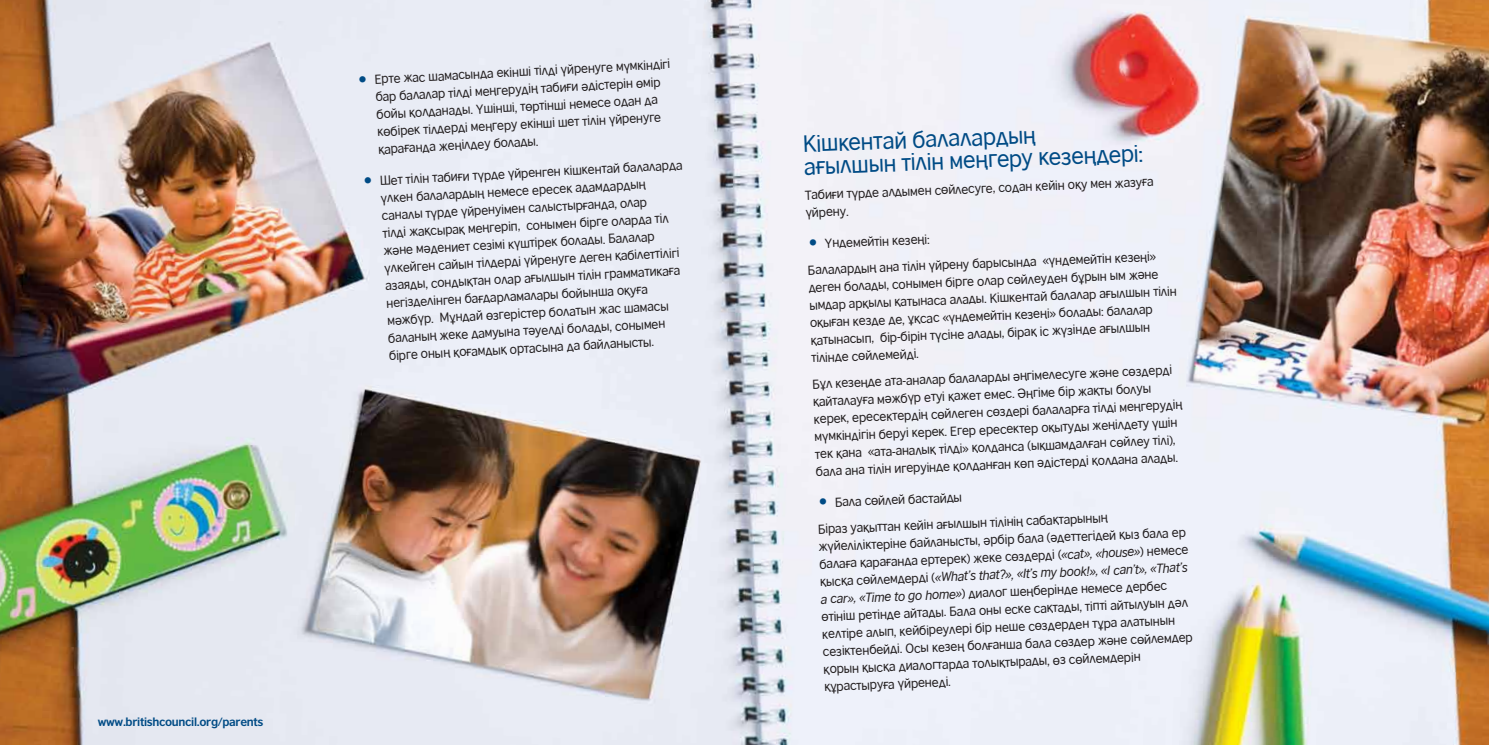
<style>
.page{position:relative;width:1489px;height:745px;background:#fff}
.page>*{position:absolute;margin:0;border:0;box-sizing:border-box;transform-origin:0 0}
.t1{font:22.5px/22.2px "British Council Sans";color:#004b85}
.t2{font:12.5px/17.5px "British Council Sans";color:#231f20}
.t3{font:700 11.25px "British Council Sans Cyr";letter-spacing:-.03em;color:#004b85}
.s1{font-size:25px;color:#004b85}
.s2{font-style:italic}
</style>
<div class="page">
<img style="left:0;top:0;width:1488px;height:744px">
<p class="t2" style="left:374px;top:70px;width:298px;text-indent:-18px;rotate:-3deg"><span class="s1">•</span> Ерте жас шамасында екiншi тiлдi үйренуге мүмкiндiгі бар балалар тiлдi меңгерудiң табиғи әдістерін өмiр бойы қолданады. Үшiншi, төртiншi немесе одан да көбiрек тiлдердi меңгеру екiншi шет тiлiн үйренуге қарағанда жеңiлдеу болады.</p>
<p class="t2" style="left:379px;top:171px;width:305px;text-indent:-18px;rotate:-3deg"><span class="s1">•</span> Шет тiлiн табиғи түрде үйренген кiшкентай балаларда үлкен балалардың немесе ересек адамдардың саналы түрде үйренуімен салыстырғанда, олар<br>тілді жақсырақ меңгеріп, сонымен бiрге оларда тiл және мәдениет сезiмi күштірек болады. Балалар үлкейген сайын тiлдердi үйренуге деген қабiлеттiлiгі азаяды, сондықтан олар ағылшын тілін грамматикаға негізделінген бағдарламалары бойынша оқуға мәжбүр. Мұндай өзгерiстер болатын жас шамасы баланың жеке дамуына тәуелдi болады, сонымен бiрге оның қоғамдық ортасына да байланысты.</p>
<p class="t3" style="left:98px;top:714px;width:167px">www.britishcouncil.org/parents</p>
<h1 class="t1" style="left:802px;top:132px;width:341px;rotate:-2deg">Кiшкентай балалардың<br>ағылшын тiлiн меңгеру кезеңдерi:</h1>
<p class="t2" style="left:804px;top:185px;width:350px;line-height:18.1px;rotate:-2deg">Табиғи түрде алдымен сөйлесуге, содан кейін оқу мен жазуға үйрену.</p>
<p class="t2" style="left:806px;top:230px;width:350px;line-height:25.9px;rotate:-2deg"><span class="s1">•</span> Үндемейтін кезеңі:<br>Балалардың ана тiлiн үйрену барысында «үндемейтін кезеңі»</p>
<p class="t2" style="left:808px;top:277px;width:369px;rotate:-2deg">деген болады, сонымен бiрге олар сөйлеуден бұрын ым және ымдар арқылы қатынаса алады. Кiшкентай балалар ағылшын тiлiн оқыған кезде де, ұқсас «үндемейтін кезеңі» болады: балалар қатынасып, бір-бірін түсiне алады, бiрақ iс жүзiнде ағылшын тiлiнде сөйлемейді.</p>
<p class="t2" style="left:812px;top:374px;width:371px;rotate:-2deg">Бұл кезеңде ата-аналар балаларды әңгімелесуге және сөздердi қайталауға мәжбүр етуі қажет емес. Әңгiме бір жақты болуы керек, ересектердің сөйлеген сөздері балаларға тiлді меңгерудің мүмкiндiгiн беруi керек. Егер ересектер оқытуды жеңiлдету үшiн тек қана «ата-аналық тiлдi» қолданса (ықшамдалған сөйлеу тiлi), бала ана тiлiн игеруiнде қолданған көп әдістерді қолдана алады.</p>
<p class="t2" style="left:816px;top:488px;width:292px;line-height:26px;rotate:-2deg"><span class="s1">•</span> Бала сөйлей бастайды<br>Біраз уақыттан кейiн ағылшын тiлiнiң сабақтарының</p>
<p class="t2" style="left:818px;top:536px;width:372px;rotate:-2deg">жүйелiлiктерiне байланысты, әрбiр бала (әдеттегiдей қыз бала ер балаға қарағанда ертерек) жеке сөздерді (<span class="s2">«cat», «house»</span>) немесе қысқа сөйлемдерді (<span class="s2">«What’s that?», «It’s my book!», «I can’t», «That’s a car», «Time to go home»</span>) диалог шеңберiнде немесе дербес өтiнiш ретiнде айтады. Бала оны еске сақтады, тiптi айтылуын дәл келтiре алып, кейбiреулері бiр неше сөздерден тұра алатынын сезiктенбейді. Осы кезең болғанша бала сөздер және сөйлемдер қорын қысқа диалогтарда толықтырады, өз сөйлемдерiн құрастыруға үйренеді.</p>
</div>
